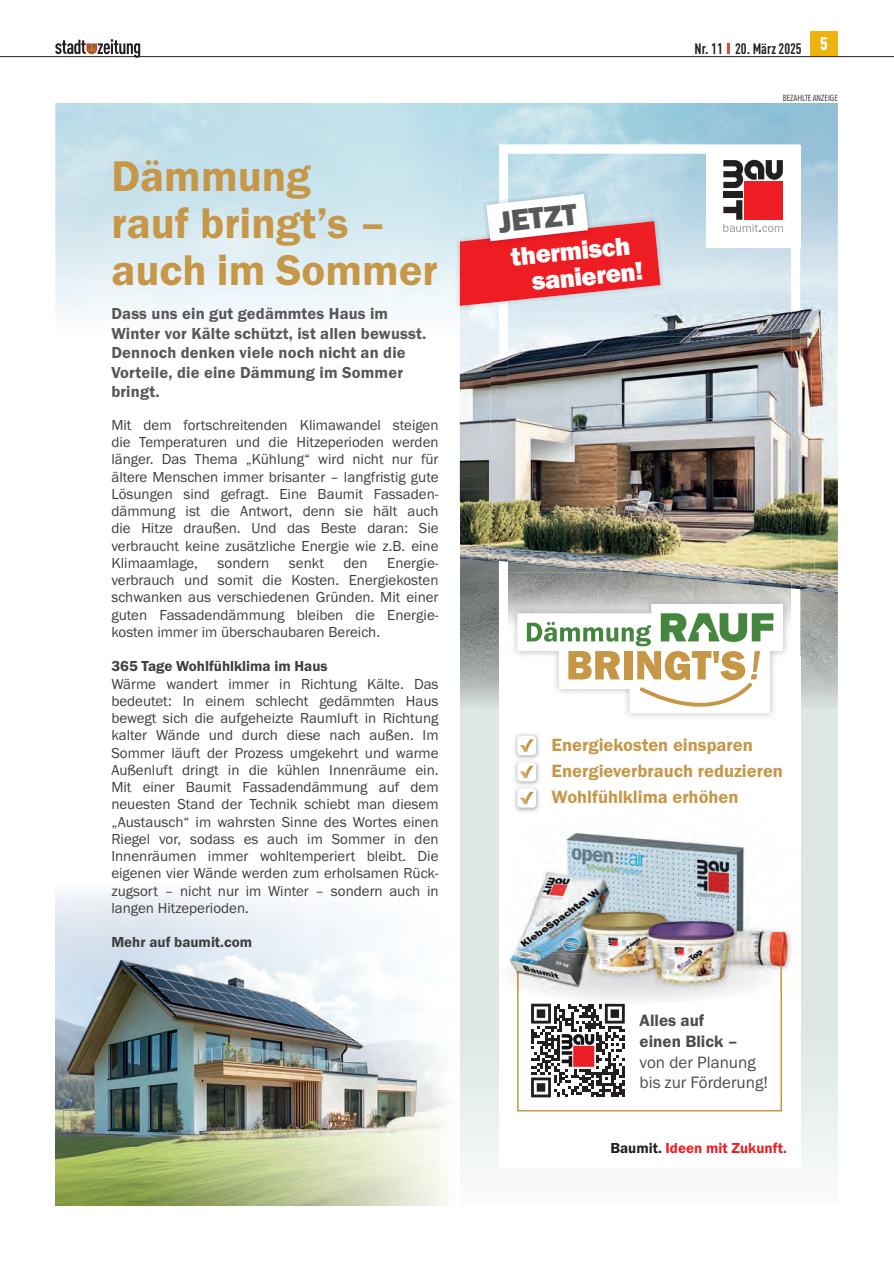
<style>
.page{position:relative;width:894px;height:1263px;background:#fff}
.page>*{position:absolute;margin:0;border:0;box-sizing:border-box;transform-origin:0 0}
.t1{font:44.55px/47.1px "BM Franklin Gothic URW Dem";color:#c69747}
.t2{font:31.2px "BM Franklin Gothic URW Hea";color:#57585a}
.t3{font:26.55px/26.4px "BM Franklin Gothic URW Hea";color:#fff}
.t4{font:18.45px/25.8px "BM Franklin Gothic URW Dem";color:#c69747}
.t5{font:900 condensed 18px "DIN Pro";color:#fff}
.t6{font:17.1px/20.4px "BM Franklin Gothic URW Boo";color:#4b4c4d}
.t7{font:17.1px/21.3px "BM Franklin Gothic URW Dem";color:#4b4c4d}
.t8{font:16.5px/19.5px "BM Franklin Gothic URW Dem";letter-spacing:.01em;color:#57585a}
.t9{font:15px/17.2px "BM Franklin Gothic URW Boo";color:#3e3e3f;text-align:justify}
.t10{font:15px "BM Franklin Gothic URW Dem";color:#3e3e3f}
.t11{font:15px "BM Franklin Gothic URW Dem";color:#ee1d23}
.t12{font:700 condensed 15px "DIN Pro";color:#231f20;scale:.96 1}
.t13{font:8.85px "Avenir Next Condensed";color:#231f20;scale:.94 1}
.s1{color:#231f20}
</style>
<div class="page">
<hr style="left:0;top:56px;width:894px;height:1px;background:#231f20">
<div style="left:810px;top:32px;width:28px;height:24px;background:#efb310"></div>
<svg style="left:55px;top:39px;width:85px;height:19px"></svg>
<svg style="left:727px;top:44px;width:3px;height:10px"></svg>
<svg style="left:461px;top:709px;width:377px;height:465px;background:#e2eae5"></svg>
<img style="left:460px;top:336px;width:28px;height:53px">
<img style="left:800px;top:336px;width:38px;height:373px">
<img style="left:460px;top:389px;width:39px;height:320px">
<img style="left:55px;top:103px;width:783px;height:233px">
<svg style="left:499px;top:145px;width:301px;height:163px;background:#cee3ed"></svg>
<div style="left:499px;top:656px;width:301px;height:512px;background:#fff"></div>
<img style="left:55px;top:892px;width:81px;height:313px">
<svg style="left:136px;top:892px;width:312px;height:313px"></svg>
<img style="left:460px;top:503px;width:1px;height:702px">
<img style="left:67px;top:960px;width:350px;height:177px">
<svg style="left:496px;top:969px;width:3px;height:11px"></svg>
<img style="left:517px;top:830px;width:275px;height:140px">
<svg style="left:517px;top:993px;width:265px;height:118px"></svg>
<img style="left:509px;top:946px;width:275px;height:47px">
<img style="left:517px;top:952px;width:265px;height:38px">
<svg style="left:508px;top:590px;width:283px;height:123px"></svg>
<img style="left:514px;top:733px;width:26px;height:26px">
<div style="left:517px;top:736px;width:19px;height:19px;background:#fff;border-radius:3px"></div>
<svg style="left:519px;top:739px;width:15px;height:12px"></svg>
<img style="left:514px;top:761px;width:26px;height:24px">
<div style="left:517px;top:762px;width:19px;height:19px;background:#fff;border-radius:3px"></div>
<svg style="left:519px;top:766px;width:15px;height:12px"></svg>
<img style="left:514px;top:787px;width:26px;height:25px">
<img style="left:522px;top:785px;width:9px;height:2px">
<div style="left:517px;top:788px;width:19px;height:19px;background:#fff;border-radius:3px"></div>
<svg style="left:519px;top:792px;width:15px;height:12px"></svg>
<img style="left:447px;top:234px;width:6px;height:67px">
<img style="left:660px;top:215px;width:7px;height:86px">
<img style="left:481px;top:188px;width:111px;height:6px">
<svg style="left:453px;top:194px;width:207px;height:118px"></svg>
<div style="left:706px;top:145px;width:94px;height:103px;background:#fff"></div>
<div style="left:723px;top:191px;width:19px;height:7px;background:#231f20"></div>
<div style="left:744px;top:181px;width:39px;height:39px;background:#ee1d23"></div>
<svg style="left:723px;top:160px;width:60px;height:28px"></svg>
<svg style="left:723px;top:200px;width:60px;height:32px"></svg>
<img style="left:488px;top:336px;width:327px;height:254px">
<img style="left:626px;top:308px;width:184px;height:28px">
<img style="left:499px;top:310px;width:301px;height:262px">
<img style="left:619px;top:572px;width:172px;height:17px">
<img style="left:791px;top:572px;width:9px;height:17px">
<svg style="left:55px;top:103px;width:3px;height:4px"></svg>
<h1 class="t1" style="left:111px;top:153px;width:328px">Dämmung<br>rauf bringt’s – auch im Sommer</h1>
<p class="t8" style="left:111px;top:304px;width:316px">Dass uns ein gut gedämmtes Haus im<br>Winter vor Kälte schützt, ist allen bewusst.<br>Dennoch denken viele noch nicht an die<br>Vorteile, die eine Dämmung im Sommer bringt.</p>
<p class="t9" style="left:111px;top:416px;width:329px">Mit dem fortschreitenden Klimawandel steigen die Temperaturen und die Hitzeperioden werden länger. Das Thema „Kühlung“ wird nicht nur für ältere Menschen immer brisanter – langfristig gute Lösungen sind gefragt. Eine Baumit Fassaden&shy;dämmung ist die Antwort, denn sie hält auch die Hitze draußen. Und das Beste daran: Sie verbraucht keine zusätzliche Energie wie z.B. eine Klimaamlage,</p>
<p class="t9" style="left:111px;top:554px;width:329px;text-indent:276px">Energie&shy;verbrauch und somit die Kosten. Energiekosten schwanken aus verschiedenen Gründen. Mit einer guten Fassadendämmung bleiben die Energie&shy;kosten immer im überschaubaren Bereich.</p>
<p class="t10" style="left:111px;top:657px;width:218px">365 Tage Wohlfühlklima im Haus</p>
<p class="t9" style="left:111px;top:675px;width:329px">Wärme wandert immer in Richtung Kälte. Das bedeutet: In einem schlecht gedämmten Haus bewegt sich die aufgeheizte Raumluft in Richtung kalter Wände und durch diese nach außen. Im Sommer läuft der Prozess umgekehrt und warme Außenluft dringt in die kühlen Innenräume ein.<br>Mit einer Baumit Fassadendämmung auf dem neuesten Stand der Technik schiebt man diesem „Austausch“ im wahrsten Sinne des Wortes einen Riegel vor, sodass es auch im Sommer in den Innenräumen immer wohltemperiert bleibt. Die eigenen vier Wände werden zum erholsamen Rück&shy;zugsort – nicht nur im Winter – sondern auch in langen Hitzeperioden.</p>
<p class="t10" style="left:111px;top:933px;width:142px">Mehr auf baumit.com</p>
<p class="t9" style="left:218px;top:554px;width:53px">sondern</p>
<p class="t9" style="left:289px;top:554px;width:37px">senkt</p>
<p class="t9" style="left:343px;top:554px;width:25px">den</p>
<p class="t12" style="left:694px;top:38px;width:113px">Nr. 11 20. März 2025</p>
<p class="t5" style="left:820px;top:30px;width:9px">5</p>
<h2 class="t2" style="left:496px;top:202px;width:80px;rotate:-6deg">JETZT</h2>
<h3 class="t3" style="left:528px;top:242px;width:114px;text-indent:-18px;rotate:-5deg">thermisch sanieren!</h3>
<p class="t13" style="left:783px;top:91px;width:60px">BEZAHLTE ANZEIGE</p>
<p class="t4" style="left:551px;top:732px;width:233px">Energiekosten einsparen<br>Energieverbrauch reduzieren<br>Wohlfühlklima erhöhen</p>
<p class="t7" style="left:639px;top:1010px;width:100px">Alles auf einen Blick –</p>
<p class="t6" style="left:639px;top:1052px;width:130px">von der Planung bis zur Förderung!</p>
<p class="t11" style="left:610px;top:1139px;width:178px"><span class="s1">Baumit.</span> Ideen mit Zukunft.</p>
</div>
